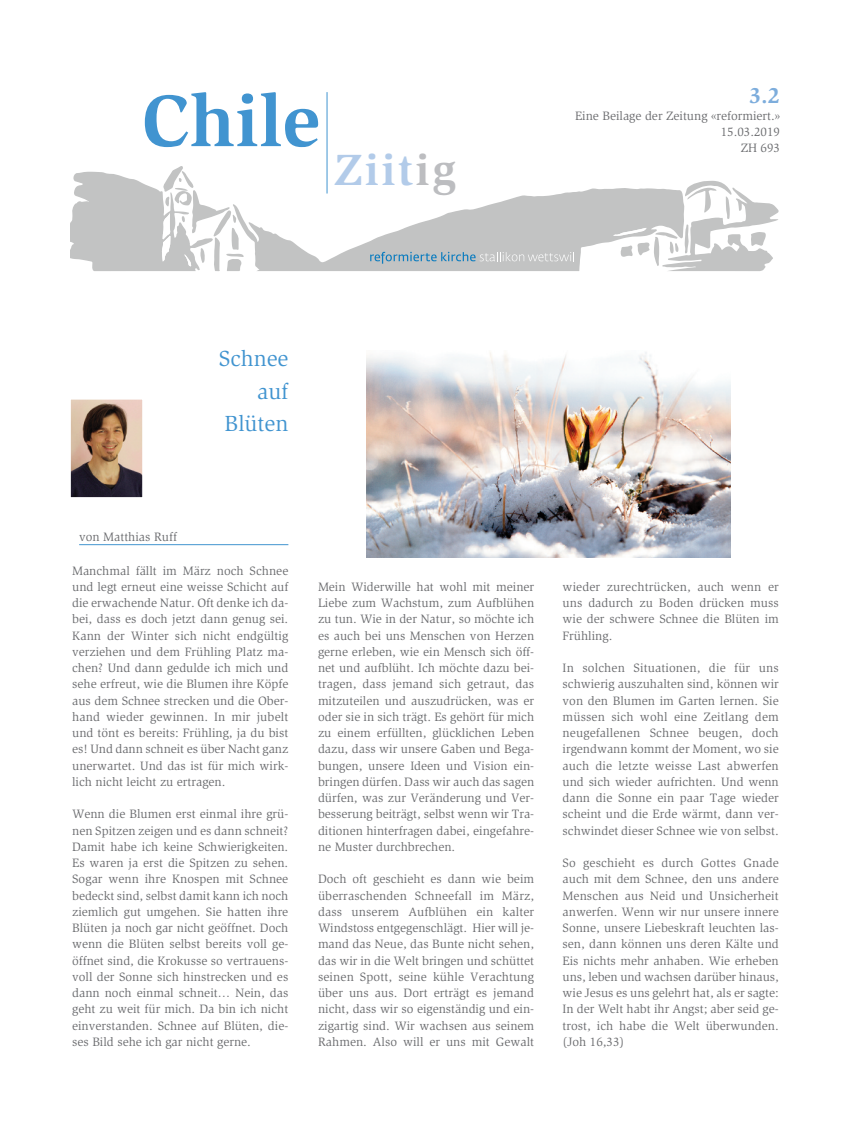
<style>
.page{position:relative;width:851px;height:1141px;background:#fff}
.page>*{position:absolute;margin:0;border:0;box-sizing:border-box;transform-origin:0 0}
.t1{font:700 75px "Slimbach Std";color:#4194d0}
.t2{font:700 45px "Slimbach Std";letter-spacing:.055em;color:#b2cbe9}
.t3{font:22.5px/32.5px "Slimbach Std";color:#4194d0;text-align:right}
.t4{font:700 22.5px "Slimbach Std";color:#7daddc}
.t5{font:12.5px/16.2px "Slimbach Std";color:#6c6d70;text-align:justify}
.s1{color:#bcbdc0}
</style>
<div class="page">
<img style="left:72px;top:401px;width:69px;height:95px">
<div style="left:63px;top:392px;width:87px;height:113px;border:8px solid #fff"></div>
<hr style="left:79px;top:544px;width:209px;height:1px;background:#4194d0">
<img style="left:366px;top:352px;width:364px;height:206px">
<hr style="left:327px;top:92px;width:1px;height:102px;background:#4194d0">
<svg style="left:71px;top:166px;width:707px;height:105px"></svg>
<h1 class="t1" style="left:142px;top:92px;width:179px">Chile</h1>
<h2 class="t2" style="left:334px;top:152px;width:124px">Ziit<span class="s1">ig</span></h2>
<h3 class="t4" style="left:749px;top:87px;width:32px">3.2</h3>
<p class="t5" style="left:575px;top:108px;width:206px;text-align:right">Eine Beilage der Zeitung «reformiert.»<br>15.03.2019<br>ZH 693</p>
<h3 class="t3" style="left:219px;top:344px;width:71px">Schnee auf<br>Blüten</h3>
<p class="t5" style="left:79px;top:529px;width:99px">von Matthias Ruff</p>
<p class="t5" style="left:72px;top:563px;width:218px">Manchmal fällt im März noch Schnee und legt erneut eine weisse Schicht auf die erwachende Natur. Oft denke ich da&shy;bei, dass es doch jetzt dann genug sei.<br>Kann der Winter sich nicht endgültig verziehen und dem Frühling Platz ma&shy;chen? Und dann gedulde ich mich und sehe erfreut, wie die Blumen ihre Köpfe aus dem Schnee strecken und die Ober&shy;hand wieder gewinnen. In mir jubelt und tönt es bereits: Frühling, ja du bist es! Und dann schneit es über Nacht ganz unerwartet. Und das ist für mich wirk&shy;lich nicht leicht zu ertragen.</p>
<p class="t5" style="left:72px;top:807px;width:218px">Wenn die Blumen erst einmal ihre grü&shy;nen Spitzen zeigen und es dann schneit?<br>Damit habe ich keine Schwierigkeiten.<br>Es waren ja erst die Spitzen zu sehen.<br>Sogar wenn ihre Knospen mit Schnee bedeckt sind, selbst damit kann ich noch ziemlich gut umgehen. Sie hatten ihre Blüten ja noch gar nicht geöffnet. Doch wenn die Blüten selbst bereits voll ge&shy;öffnet sind, die Krokusse so vertrauens&shy;voll der Sonne sich hinstrecken und es dann noch einmal schneit… Nein, das geht zu weit für mich. Da bin ich nicht einverstanden. Schnee auf Blüten, die&shy;ses Bild sehe ich gar nicht gerne.</p>
<p class="t5" style="left:318px;top:579px;width:218px">Mein Widerwille hat wohl mit meiner Liebe zum Wachstum, zum Aufblühen zu tun. Wie in der Natur, so möchte ich es auch bei uns Menschen von Herzen gerne erleben, wie ein Mensch sich öff&shy;net und aufblüht. Ich möchte dazu bei&shy;tragen, dass jemand sich getraut, das mitzuteilen und auszudrücken, was er oder sie in sich trägt. Es gehört für mich zu einem erfüllten, glücklichen Leben dazu, dass wir unsere Gaben und Bega&shy;bungen, unsere Ideen und Vision ein&shy;bringen dürfen. Dass wir auch das sagen dürfen, was zur Veränderung und Ver&shy;besserung beiträgt, selbst wenn wir Tra&shy;ditionen hinterfragen dabei, eingefahre&shy;ne Muster durchbrechen.</p>
<p class="t5" style="left:318px;top:872px;width:218px">Doch oft geschieht es dann wie beim überraschenden Schneefall im März, dass unserem Aufblühen ein kalter Windstoss entgegenschlägt. Hier will je&shy;mand das Neue, das Bunte nicht sehen, das wir in die Welt bringen und schüttet seinen Spott, seine kühle Verachtung über uns aus. Dort erträgt es jemand nicht, dass wir so eigenständig und ein&shy;zigartig sind. Wir wachsen aus seinem Rahmen. Also will er uns mit Gewalt</p>
<p class="t5" style="left:562px;top:579px;width:218px">wieder zurechtrücken, auch wenn er uns dadurch zu Boden drücken muss wie der schwere Schnee die Blüten im Frühling.</p>
<p class="t5" style="left:562px;top:661px;width:218px">In solchen Situationen, die für uns schwierig auszuhalten sind, können wir von den Blumen im Garten lernen. Sie müssen sich wohl eine Zeitlang dem neugefallenen Schnee beugen, doch irgendwann kommt der Moment, wo sie auch die letzte weisse Last abwerfen und sich wieder aufrichten. Und wenn dann die Sonne ein paar Tage wieder scheint und die Erde wärmt, dann ver&shy;schwindet dieser Schnee wie von selbst.</p>
<p class="t5" style="left:562px;top:856px;width:218px">So geschieht es durch Gottes Gnade auch mit dem Schnee, den uns andere Menschen aus Neid und Unsicherheit anwerfen. Wenn wir nur unsere innere Sonne, unsere Liebeskraft leuchten las&shy;sen, dann können uns deren Kälte und Eis nichts mehr anhaben. Wie erheben uns, leben und wachsen darüber hinaus, wie Jesus es uns gelehrt hat, als er sagte:<br>In der Welt habt ihr Angst; aber seid ge&shy;trost, ich habe die Welt überwunden. (Joh 16,33)</p>
</div>
